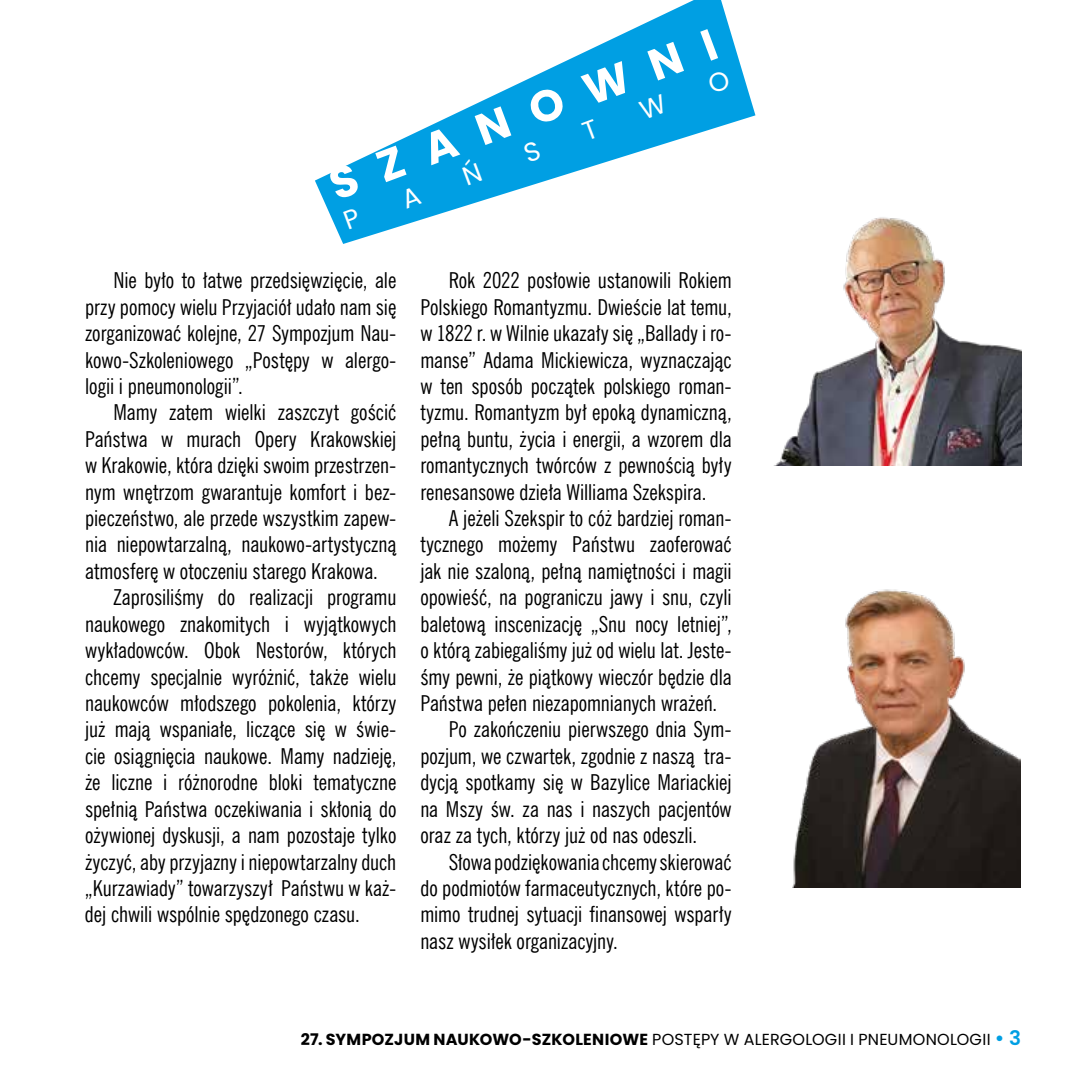
<style>
.page{position:relative;width:1078px;height:1078px;background:#fff}
.page>*{position:absolute;margin:0;border:0;box-sizing:border-box;transform-origin:0 0}
.t1{font:700 44px "Poppins";color:#fff}
.t2{font:22px/26.4px "News Goth Cn EU";color:#000;text-align:justify}
.t3{font:16px "Poppins";letter-spacing:.015em;color:#000}
.s1{font-weight:700}
.s2{font-weight:600;font-size:20px;color:#009fe3}
</style>
<div class="page">
<svg style="left:315px;top:0;width:440px;height:244px"></svg>
<img style="left:776px;top:217px;width:244px;height:248px">
<img style="left:792px;top:589px;width:228px;height:298px">
<svg style="left:343px;top:208px;width:18px;height:21px"></svg>
<svg style="left:400px;top:185px;width:22px;height:23px"></svg>
<svg style="left:460px;top:157px;width:22px;height:28px"></svg>
<svg style="left:523px;top:140px;width:18px;height:22px"></svg>
<svg style="left:581px;top:119px;width:18px;height:22px"></svg>
<svg style="left:638px;top:93px;width:29px;height:26px"></svg>
<svg style="left:706px;top:69px;width:24px;height:25px"></svg>
<h1 class="t1" style="left:322px;top:164px;width:411px;rotate:-21deg">SZANOWNI</h1>
<p class="t2" style="left:85px;top:267px;width:313px;text-indent:28px">Nie było to łatwe przedsięwzięcie, ale przy pomocy wielu Przyjaciół udało nam się zorganizować kolejne, 27 Sympozjum Nau&shy;kowo-Szkoleniowego „Postępy w alergo&shy;logii i pneumonologii”.</p>
<p class="t2" style="left:113px;top:399px;width:284px">Mamy zatem wielki zaszczyt gościć</p>
<p class="t2" style="left:85px;top:426px;width:313px">Państwa w murach Opery Krakowskiej</p>
<p class="t2" style="left:85px;top:452px;width:313px">w Krakowie, która dzięki swoim przestrzen-</p>
<p class="t2" style="left:85px;top:479px;width:313px">nym wnętrzom gwarantuje komfort i bez-</p>
<p class="t2" style="left:85px;top:505px;width:313px">pieczeństwo, ale przede wszystkim zapew-</p>
<p class="t2" style="left:85px;top:531px;width:313px">nia niepowtarzalną, naukowo-artystyczną</p>
<p class="t2" style="left:85px;top:558px;width:294px">atmosferę w otoczeniu starego Krakowa.</p>
<p class="t2" style="left:113px;top:584px;width:284px">Zaprosiliśmy do realizacji programu</p>
<p class="t2" style="left:85px;top:611px;width:313px">naukowego znakomitych i wyjątkowych</p>
<p class="t2" style="left:85px;top:637px;width:313px">wykładowców. Obok Nestorów, których</p>
<p class="t2" style="left:85px;top:663px;width:313px">chcemy specjalnie wyróżnić, także wielu</p>
<p class="t2" style="left:85px;top:690px;width:313px">naukowców młodszego pokolenia, którzy</p>
<p class="t2" style="left:85px;top:716px;width:313px">już mają wspaniałe, liczące się w świe-</p>
<p class="t2" style="left:85px;top:743px;width:313px">cie osiągnięcia naukowe. Mamy nadzieję,</p>
<p class="t2" style="left:85px;top:769px;width:313px">że liczne i różnorodne bloki tematyczne</p>
<p class="t2" style="left:85px;top:795px;width:313px">spełnią Państwa oczekiwania i skłonią do</p>
<p class="t2" style="left:85px;top:822px;width:313px">ożywionej dyskusji, a nam pozostaje tylko</p>
<p class="t2" style="left:85px;top:848px;width:313px">życzyć, aby przyjazny i niepowtarzalny duch</p>
<p class="t2" style="left:85px;top:875px;width:313px">„Kurzawiady” towarzyszył Państwu w każ-</p>
<p class="t2" style="left:85px;top:901px;width:276px">dej chwili wspólnie spędzonego czasu.</p>
<p class="t2" style="left:420px;top:267px;width:313px;text-indent:28px">Rok 2022 posłowie ustanowili Rokiem Polskiego Romantyzmu. Dwieście lat temu, w 1822 r. w Wilnie ukazały się „Ballady i ro&shy;manse” Adama Mickiewicza, wyznaczając w ten sposób początek polskiego roman&shy;tyzmu. Romantyzm był epoką dynamiczną, pełną buntu, życia i energii, a wzorem dla romantycznych twórców z pewnością były renesansowe dzieła Williama Szekspira.</p>
<p class="t2" style="left:448px;top:505px;width:284px">A jeżeli Szekspir to cóż bardziej roman-</p>
<p class="t2" style="left:420px;top:531px;width:313px">tycznego możemy Państwu zaoferować</p>
<p class="t2" style="left:420px;top:558px;width:313px">jak nie szaloną, pełną namiętności i magii</p>
<p class="t2" style="left:420px;top:584px;width:313px">opowieść, na pograniczu jawy i snu, czyli</p>
<p class="t2" style="left:420px;top:611px;width:313px">baletową inscenizację „Snu nocy letniej”,</p>
<p class="t2" style="left:420px;top:637px;width:313px">o którą zabiegaliśmy już od wielu lat. Jeste-</p>
<p class="t2" style="left:420px;top:663px;width:313px">śmy pewni, że piątkowy wieczór będzie dla</p>
<p class="t2" style="left:420px;top:690px;width:298px">Państwa pełen niezapomnianych wrażeń.</p>
<p class="t2" style="left:448px;top:716px;width:284px">Po zakończeniu pierwszego dnia Sym-</p>
<p class="t2" style="left:420px;top:743px;width:313px">pozjum, we czwartek, zgodnie z naszą tra-</p>
<p class="t2" style="left:420px;top:769px;width:313px">dycją spotkamy się w Bazylice Mariackiej</p>
<p class="t2" style="left:420px;top:795px;width:313px">na Mszy św. za nas i naszych pacjentów</p>
<p class="t2" style="left:420px;top:822px;width:278px">oraz za tych, którzy już od nas odeszli.</p>
<p class="t2" style="left:448px;top:848px;width:284px">Słowapodziękowaniachcemyskierować</p>
<p class="t2" style="left:420px;top:875px;width:313px">do podmiotów farmaceutycznych, które po-</p>
<p class="t2" style="left:420px;top:901px;width:313px">mimo trudnej sytuacji finansowej wsparły</p>
<p class="t2" style="left:420px;top:927px;width:199px">nasz wysiłek organizacyjny.</p>
<p class="t3" style="left:301px;top:1029px;width:721px"><span class="s1">27. SYMPOZJUM NAUKOWO-SZKOLENIOWE</span> POSTĘPY W ALERGOLOGII I PNEUMONOLOGII <span class="s2">• 3</span></p>
</div>
